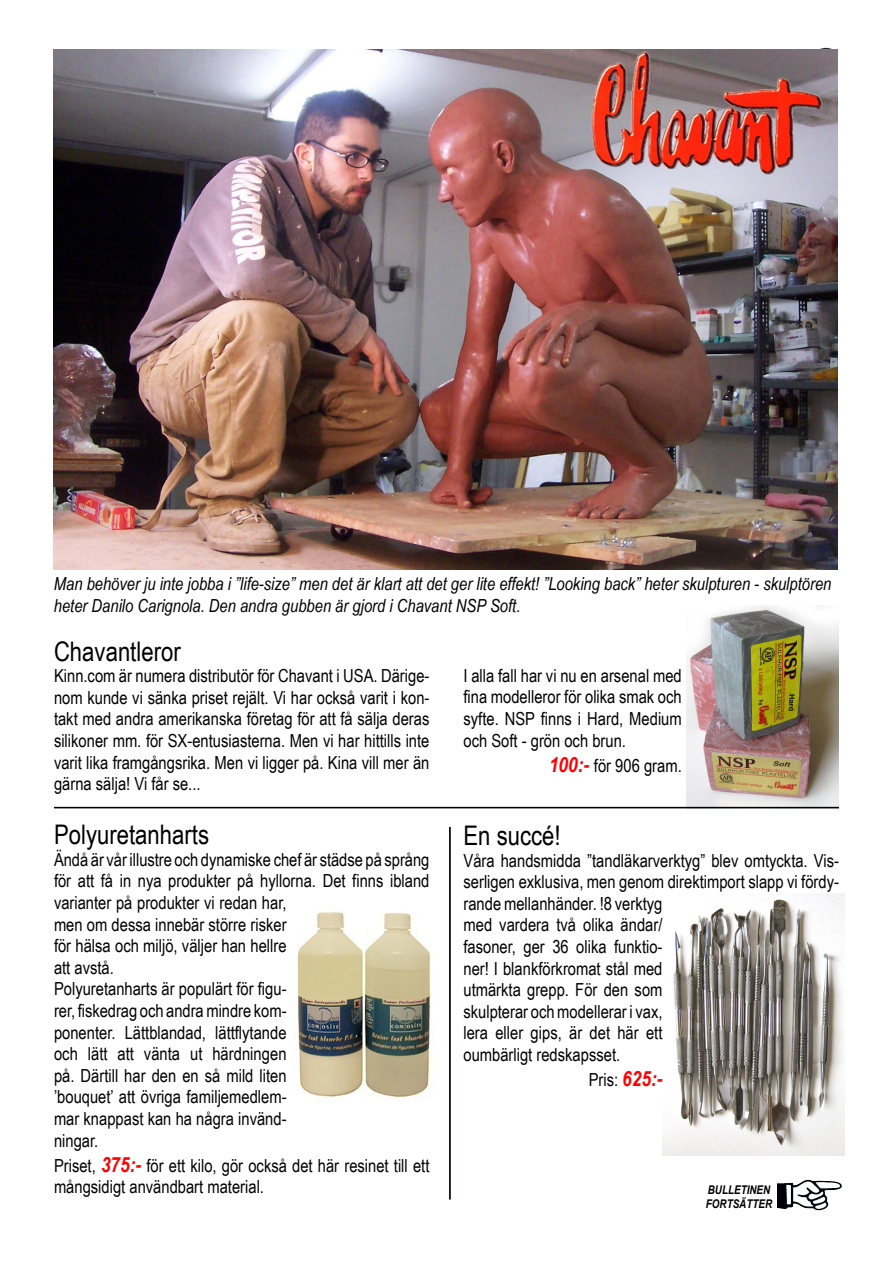
<style>
.page{position:relative;width:893px;height:1263px;background:#fff}
.page>*{position:absolute;margin:0;border:0;box-sizing:border-box;transform-origin:0 0}
.t1{font:27px "Arial Narrow";color:#000}
.t2{font:18px/21.6px "Arial Narrow";color:#000}
.t3{font:italic 18px/21.6px "Arial Narrow";color:#000}
.t4{font:italic 700 12px/13.5px "Arial Narrow";color:#000}
.s1{font-weight:700;font-style:italic;font-size:21px;color:#f00}
</style>
<div class="page">
<img style="left:292px;top:911px;width:140px;height:190px">
<img style="left:653px;top:47px;width:185px;height:3px">
<img style="left:662px;top:894px;width:183px;height:261px">
<img style="left:54px;top:50px;width:784px;height:519px">
<img style="left:687px;top:606px;width:152px;height:201px">
<hr style="left:54px;top:807px;width:785px;height:1px;background:#000">
<hr style="left:449px;top:827px;width:2px;height:372px;background:#000">
<img style="left:777px;top:1179px;width:65px;height:32px">
<p class="t3" style="left:54px;top:573px;width:779px">Man behöver ju inte jobba i ”life-size” men det är klart att det ger lite effekt! ”Looking back” heter skulpturen - skulptören heter Danilo Carignola. Den andra gubben är gjord i Chavant NSP Soft.</p>
<h1 class="t1" style="left:54px;top:636px;width:128px">Chavantleror</h1>
<p class="t2" style="left:54px;top:665px;width:377px;text-align:justify">Kinn.com är numera distributör för Chavant i USA. Därige&shy;nom kunde vi sänka priset rejält. Vi har också varit i kon&shy;takt med andra amerikanska företag för att få sälja deras silikoner mm. för SX-entusiasterna. Men vi har hittills inte varit lika framgångsrika. Men vi ligger på. Kina vill mer än gärna sälja! Vi får se...</p>
<h1 class="t1" style="left:54px;top:819px;width:157px">Polyuretanharts</h1>
<p class="t2" style="left:54px;top:848px;width:377px">Ändå är vår illustre och dynamiske chef är städse på språng för att få in nya produkter på hyllorna. Det finns ibland varianter på produkter vi redan har,<br>men om dessa innebär större risker<br>för hälsa och miljö, väljer han hellre<br>att avstå.<br>Polyuretanharts är populärt för figu-<br>rer, fiskedrag och andra mindre kom-<br>ponenter. Lättblandad, lättflytande<br>och lätt att vänta ut härdningen<br>på. Därtill har den en så mild liten<br>’bouquet’ att övriga familjemedlem-<br>mar knappast kan ha några invänd-<br>ningar.</p>
<p class="t2" style="left:54px;top:1154px;width:377px">Priset, <span class="s1">375:-</span> för ett kilo, gör också det här resinet till ett mångsidigt användbart material.</p>
<p class="t2" style="left:463px;top:665px;width:220px;text-align:justify">I alla fall har vi nu en arsenal med fina modelleror för olika smak och syfte. NSP finns i Hard, Medium och Soft - grön och brun.</p>
<p class="t2" style="left:549px;top:755px;width:134px"><span class="s1">100:-</span> för 906 gram.</p>
<h1 class="t1" style="left:463px;top:820px;width:99px">En succé!</h1>
<p class="t2" style="left:463px;top:849px;width:377px">Våra handsmidda ”tandläkarverktyg” blev omtyckta. Vis&shy;serligen exklusiva, men genom direktimport slapp vi fördy&shy;rande mellanhänder. !8 verktyg<br>med vardera två olika ändar/<br>fasoner, ger 36 olika funktio-<br>ner! I blankförkromat stål med<br>utmärkta grepp. För den som<br>skulpterar och modellerar i vax,<br>lera eller gips, är det här ett<br>oumbärligt redskapsset.</p>
<p class="t2" style="left:589px;top:1069px;width:75px">Pris: <span class="s1">625:-</span></p>
<p class="t4" style="left:706px;top:1183px;width:68px">BULLETINEN<br>FORTSÄTTER</p>
</div>
